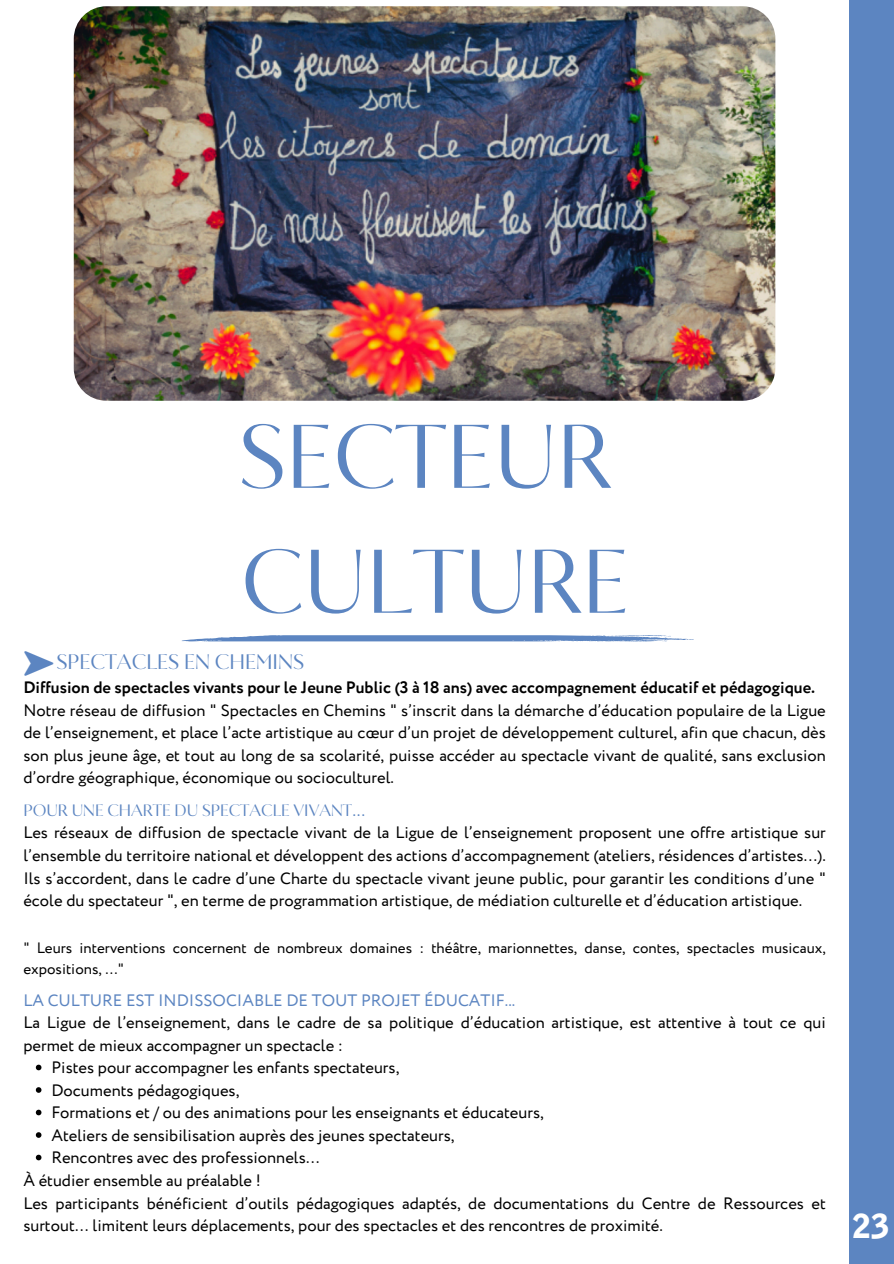
<style>
.page{position:relative;width:894px;height:1264px;background:#fff}
.page>*{position:absolute;margin:0;border:0;box-sizing:border-box;transform-origin:0 0}
.t1{font:90px/124.8px "Circe Contrast";color:#5c85c1}
.t2{font:36.6px "Alpha Ligue";color:#5c85c1}
.t3{font:33px "Alpha Ligue";color:#fff}
.t4{font:21px "Circe Contrast";color:#5c85c1}
.t5{font:16.5px/22.5px "Circe";color:#000;text-align:justify}
.t6{font:700 16.5px "Circe";color:#000}
.t7{font:16.5px "Circe";color:#5c85c1}
.t8{font:16.5px "Circe Contrast";color:#5c85c1}
.t9{font:15px/20.7px "Circe";color:#000}
</style>
<div class="page">
<svg style="left:36px;top:1064px;width:5px;height:6px"></svg>
<svg style="left:36px;top:1087px;width:5px;height:5px"></svg>
<svg style="left:36px;top:1109px;width:5px;height:6px"></svg>
<svg style="left:36px;top:1132px;width:5px;height:5px"></svg>
<svg style="left:36px;top:1154px;width:5px;height:6px"></svg>
<img style="left:74px;top:6px;width:701px;height:395px;border-radius:33px">
<svg style="left:181px;top:635px;width:512px;height:7px"></svg>
<div style="left:848px;top:0;width:45px;height:1263px;background:#5c85c1"></div>
<h1 class="t1" style="left:238px;top:398px;width:392px">SECTEUR<br>CULTURE</h1>
<p class="t2" style="left:51px;top:650px;width:28px;rotate:90deg">A</p>
<p class="t4" style="left:56px;top:649px;width:249px">SPECTACLES EN CHEMINS</p>
<p class="t6" style="left:23px;top:676px;width:793px">Diffusion de spectacles vivants pour le Jeune Public (3 à 18 ans) avec accompagnement éducatif et pédagogique.</p>
<p class="t5" style="left:23px;top:700px;width:803px">Notre réseau de diffusion " Spectacles en Chemins " s’inscrit dans la démarche d’éducation populaire de la Ligue de l’enseignement, et place l’acte artistique au cœur d’un projet de développement culturel, afin que chacun, dès son plus jeune âge, et tout au long de sa scolarité, puisse accéder au spectacle vivant de qualité, sans exclusion d’ordre géographique, économique ou socioculturel.</p>
<p class="t8" style="left:23px;top:800px;width:343px">POUR UNE CHARTE DU SPECTACLE VIVANT...</p>
<p class="t5" style="left:23px;top:822px;width:803px">Les réseaux de diffusion de spectacle vivant de la Ligue de l’enseignement proposent une offre artistique sur l’ensemble du territoire national et développent des actions d’accompagnement (ateliers, résidences d’artistes…).<br>Ils s’accordent, dans le cadre d’une Charte du spectacle vivant jeune public, pour garantir les conditions d’une " école du spectateur ", en terme de programmation artistique, de médiation culturelle et d’éducation artistique.</p>
<p class="t9" style="left:23px;top:938px;width:803px">" Leurs interventions concernent de nombreux domaines : théâtre, marionnettes, danse, contes, spectacles musicaux, expositions, …"</p>
<p class="t7" style="left:23px;top:989px;width:493px">LA CULTURE EST INDISSOCIABLE DE TOUT PROJET ÉDUCATIF...</p>
<p class="t5" style="left:23px;top:1012px;width:803px">La Ligue de l’enseignement, dans le cadre de sa politique d’éducation artistique, est attentive à tout ce qui</p>
<p class="t5" style="left:23px;top:1034px;width:321px">permet de mieux accompagner un spectacle :</p>
<p class="t5" style="left:51px;top:1057px;width:349px">Pistes pour accompagner les enfants spectateurs,</p>
<p class="t5" style="left:51px;top:1079px;width:189px">Documents pédagogiques,</p>
<p class="t5" style="left:51px;top:1102px;width:494px">Formations et / ou des animations pour les enseignants et éducateurs,</p>
<p class="t5" style="left:51px;top:1124px;width:404px">Ateliers de sensibilisation auprès des jeunes spectateurs,</p>
<p class="t5" style="left:51px;top:1147px;width:270px">Rencontres avec des professionnels…</p>
<p class="t5" style="left:23px;top:1169px;width:239px">À étudier ensemble au préalable !</p>
<p class="t5" style="left:23px;top:1192px;width:803px">Les participants bénéficient d’outils pédagogiques adaptés, de documentations du Centre de Ressources et</p>
<p class="t5" style="left:23px;top:1214px;width:641px">surtout… limitent leurs déplacements, pour des spectacles et des rencontres de proximité.</p>
<p class="t3" style="left:852px;top:1213px;width:38px">23</p>
</div>
